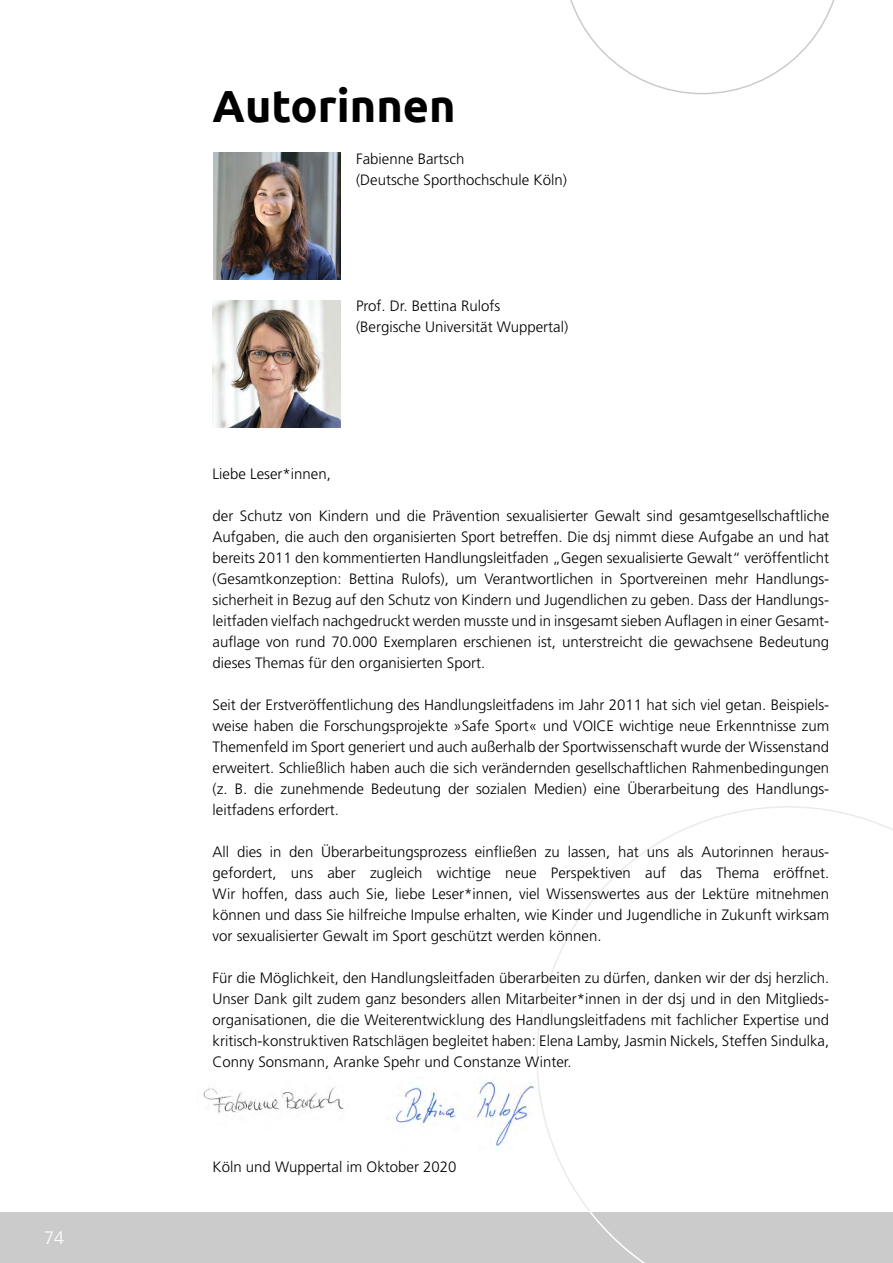
<style>
.page{position:relative;width:893px;height:1263px;background:#fff}
.page>*{position:absolute;margin:0;border:0;box-sizing:border-box;transform-origin:0 0}
.Head{font:700 45px "Ubuntu";color:#000}
.t1{font:300 18px "Frutiger";color:#fff}
.copy_rechts{font:300 15px/21px "Frutiger";color:#000;text-align:justify}
.Fließtext{font:300 15px/21px "Frutiger";color:#000}
</style>
<div class="page">
<svg style="left:536px;top:806px;width:357px;height:405px"></svg>
<svg style="left:570px;top:0;width:265px;height:94px"></svg>
<div style="left:0;top:1212px;width:893px;height:51px;background:#cbcbcb"></div>
<svg style="left:589px;top:1212px;width:56px;height:51px"></svg>
<img style="left:213px;top:152px;width:128px;height:127px">
<img style="left:213px;top:300px;width:127px;height:128px">
<img style="left:203px;top:1077px;width:343px;height:74px">
<p class="t1" style="left:44px;top:1228px;width:22px">74</p>
<p class="Head" style="left:213px;top:78px;width:245px">Autorinnen</p>
<p class="Fließtext" style="left:356px;top:148px;width:212px">Fabienne Bartsch<br>(Deutsche Sporthochschule Köln)</p>
<p class="Fließtext" style="left:356px;top:295px;width:214px">Prof. Dr. Bettina Rulofs (Bergische Universität Wuppertal)</p>
<p class="copy_rechts" style="left:213px;top:463px;width:120px">Liebe Leser*innen,</p>
<p class="copy_rechts" style="left:213px;top:505px;width:618px">der Schutz von Kindern und die Prävention sexualisierter Gewalt sind gesamtgesellschaftliche Aufgaben, die auch den organisierten Sport betreffen. Die dsj nimmt diese Aufgabe an und hat bereits 2011 den kommentierten Handlungsleitfaden „Gegen sexualisierte Gewalt“ veröffentlicht (Gesamtkonzeption: Bettina Rulofs), um Verantwortlichen in Sportvereinen mehr Handlungs&shy;sicherheit in Bezug auf den Schutz von Kindern und Jugendlichen zu geben. Dass der Handlungs&shy;leitfaden vielfach nachgedruckt werden musste und in insgesamt sieben Auflagen in einer Gesamt&shy;auflage von rund 70.000 Exemplaren erschienen ist, unterstreicht die gewachsene Bedeutung dieses Themas für den organisierten Sport.</p>
<p class="copy_rechts" style="left:213px;top:694px;width:618px">Seit der Erstveröffentlichung des Handlungsleitfadens im Jahr 2011 hat sich viel getan. Beispiels&shy;weise haben die Forschungsprojekte »Safe Sport« und VOICE wichtige neue Erkenntnisse zum Themenfeld im Sport generiert und auch außerhalb der Sportwissenschaft wurde der Wissenstand erweitert. Schließlich haben auch die sich verändernden gesellschaftlichen Rahmenbedingungen (z. B. die zunehmende Bedeutung der sozialen Medien) eine Überarbeitung des Handlungs&shy;leitfadens erfordert.</p>
<p class="copy_rechts" style="left:213px;top:841px;width:618px">All dies in den Überarbeitungsprozess einfließen zu lassen, hat uns als Autorinnen heraus&shy;gefordert, uns aber zugleich wichtige neue Perspektiven auf das Thema eröffnet.<br>Wir hoffen, dass auch Sie, liebe Leser*innen, viel Wissenswertes aus der Lektüre mitnehmen können und dass Sie hilfreiche Impulse erhalten, wie Kinder und Jugendliche in Zukunft wirksam vor sexualisierter Gewalt im Sport geschützt werden können.</p>
<p class="copy_rechts" style="left:213px;top:967px;width:618px">Für die Möglichkeit, den Handlungsleitfaden überarbeiten zu dürfen, danken wir der dsj herzlich.<br>Unser Dank gilt zudem ganz besonders allen Mitarbeiter*innen in der dsj und in den Mitglieds&shy;organisationen, die die Weiterentwicklung des Handlungsleitfadens mit fachlicher Expertise und kritisch-konstruktiven Ratschlägen begleitet haben: Elena Lamby, Jasmin Nickels, Steffen Sindulka, Conny Sonsmann, Aranke Spehr und Constanze Winter.</p>
<p class="copy_rechts" style="left:213px;top:1156px;width:245px">Köln und Wuppertal im Oktober 2020</p>
</div>
